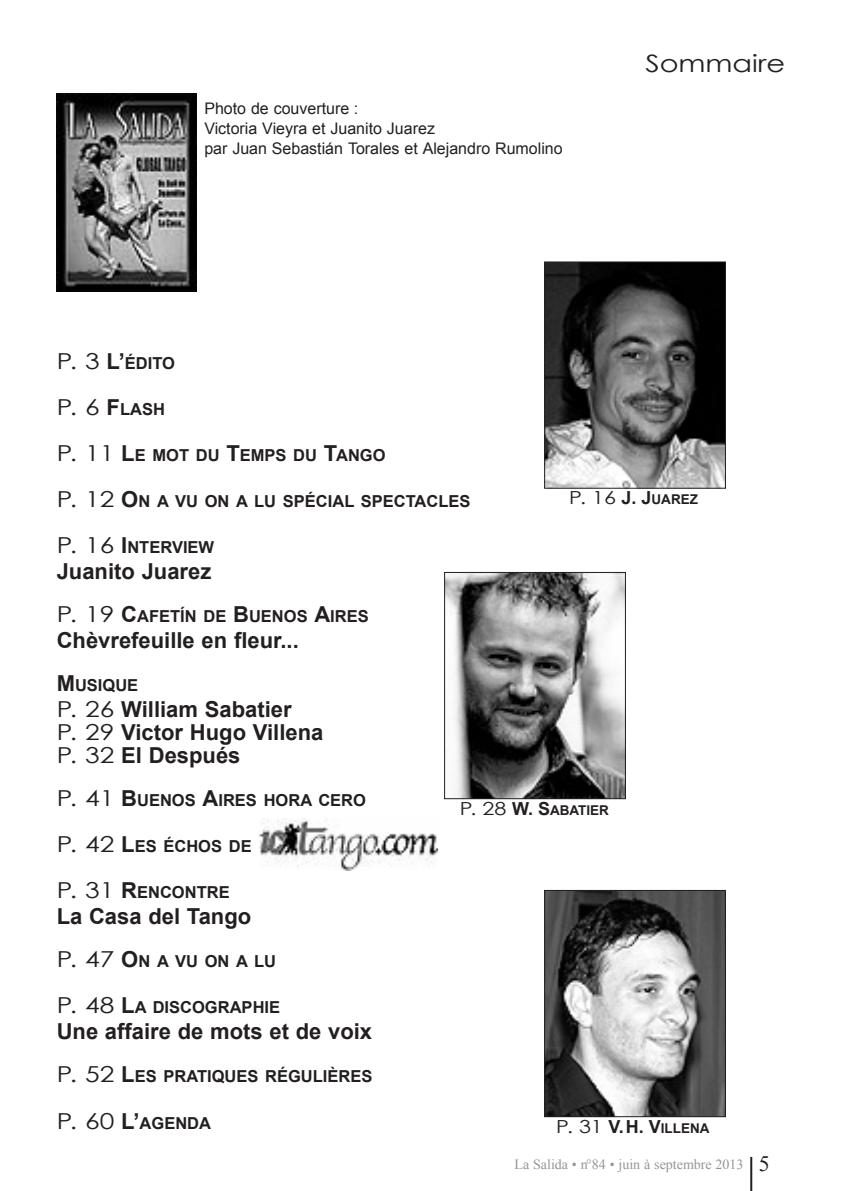
<style>
.page{position:relative;width:842px;height:1191px;background:#fff}
.page>*{position:absolute;margin:0;border:0;box-sizing:border-box;transform-origin:0 0}
.t1{font:24px "Century Gothic";color:#231f20;scale:1.2 1}
.t2{font:700 22px/23px "Arial";color:#231f20}
.t3{font:700 16.4px "Arial";color:#231f20}
.t4{font:16px/20px "Arial";color:#231f20}
.t5{font:14px "Times New Roman";color:#939598}
.t6{font:700 13.6px "Arial";color:#231f20}
.s1{font-family:"Century Gothic";font-weight:400;font-size:22px}
.s2{font-size:22px}
.s3{font-family:"Century Gothic";font-weight:400}
.s4{font-family:"Century Gothic";font-weight:400;font-size:18px}
.s5{font-size:18px}
.s6{font-size:22px;color:#231f20}
</style>
<div class="page">
<img style="left:260px;top:818px;width:178px;height:52px">
<hr style="left:750px;top:1157px;width:2px;height:34px;background:#231f20">
<img style="left:57px;top:94px;width:140px;height:198px">
<img style="left:546px;top:264px;width:178px;height:222px">
<div style="left:544px;top:262px;width:182px;height:226px;border:1px solid #231f20"></div>
<img style="left:446px;top:574px;width:178px;height:223px">
<div style="left:444px;top:572px;width:182px;height:227px;border:1px solid #231f20"></div>
<img style="left:546px;top:892px;width:178px;height:223px">
<div style="left:544px;top:890px;width:182px;height:227px;border:1px solid #231f20"></div>
<p class="t4" style="left:204px;top:98px;width:360px">Photo de couverture :<br>Victoria Vieyra et Juanito Juarez<br>par Juan Sebastián Torales et Alejandro Rumolino</p>
<h1 class="t1" style="left:645px;top:48px;width:118px">Sommaire</h1>
<p class="t3" style="left:57px;top:354px;width:120px"><span class="s1">P. 3</span> <span class="s2">L’</span>ÉDITO</p>
<p class="t3" style="left:57px;top:400px;width:110px"><span class="s1">P. 6</span> <span class="s2">F</span>LASH</p>
<p class="t3" style="left:57px;top:446px;width:330px"><span class="s1">P. 11</span> <span class="s2">L</span>E MOT DU <span class="s2">T</span>EMPS DU <span class="s2">T</span>ANGO</p>
<p class="t3" style="left:57px;top:492px;width:415px"><span class="s1">P. 12</span> <span class="s2">O</span>N A VU ON A LU SPÉCIAL SPECTACLES</p>
<p class="t3" style="left:57px;top:538px;width:159px"><span class="s1">P. 16</span> <span class="s2">I</span>NTERVIEW</p>
<h2 class="t2" style="left:57px;top:560px;width:156px">Juanito Juarez</h2>
<p class="t3" style="left:57px;top:607px;width:314px"><span class="s1">P. 19</span> <span class="s2">C</span>AFETÍN DE <span class="s2">B</span>UENOS <span class="s2">A</span>IRES</p>
<h2 class="t2" style="left:57px;top:629px;width:244px">Chèvrefeuille en fleur...</h2>
<p class="t3" style="left:57px;top:676px;width:83px"><span class="s2">M</span>USIQUE</p>
<h2 class="t2" style="left:57px;top:698px;width:268px"><span class="s3">P. 26</span> William Sabatier<br><span class="s3">P. 29</span> Victor Hugo Villena<br><span class="s3">P. 32</span> El Después</h2>
<p class="t3" style="left:57px;top:791px;width:311px"><span class="s1">P. 41</span> <span class="s2">B</span>UENOS <span class="s2">A</span>IRES HORA CERO</p>
<p class="t3" style="left:57px;top:837px;width:197px"><span class="s1">P. 42</span> <span class="s2">L</span>ES ÉCHOS DE</p>
<p class="t3" style="left:57px;top:883px;width:175px"><span class="s1">P. 31</span> <span class="s2">R</span>ENCONTRE</p>
<h2 class="t2" style="left:57px;top:905px;width:196px">La Casa del Tango</h2>
<p class="t3" style="left:57px;top:952px;width:221px"><span class="s1">P. 47</span> <span class="s2">O</span>N A VU ON A LU</p>
<p class="t3" style="left:57px;top:998px;width:225px"><span class="s1">P. 48</span> <span class="s2">L</span>A DISCOGRAPHIE</p>
<h2 class="t2" style="left:57px;top:1020px;width:317px">Une affaire de mots et de voix</h2>
<p class="t3" style="left:57px;top:1067px;width:317px"><span class="s1">P. 52</span> <span class="s2">L</span>ES PRATIQUES RÉGULIÈRES</p>
<p class="t3" style="left:57px;top:1113px;width:156px"><span class="s1">P. 60</span> <span class="s2">L’</span>AGENDA</p>
<p class="t6" style="left:569px;top:492px;width:130px"><span class="s4">P. 16</span> <span class="s5">J. J</span>UAREZ</p>
<p class="t6" style="left:460px;top:802px;width:151px"><span class="s4">P. 28</span> <span class="s5">W. S</span>ABATIER</p>
<p class="t6" style="left:556px;top:1120px;width:155px"><span class="s4">P. 31</span> <span class="s5">V.H. V</span>ILLENA</p>
<p class="t5" style="left:514px;top:1156px;width:257px">La Salida • n°84 • juin à septembre 2013 <span class="s6">5</span></p>
</div>
